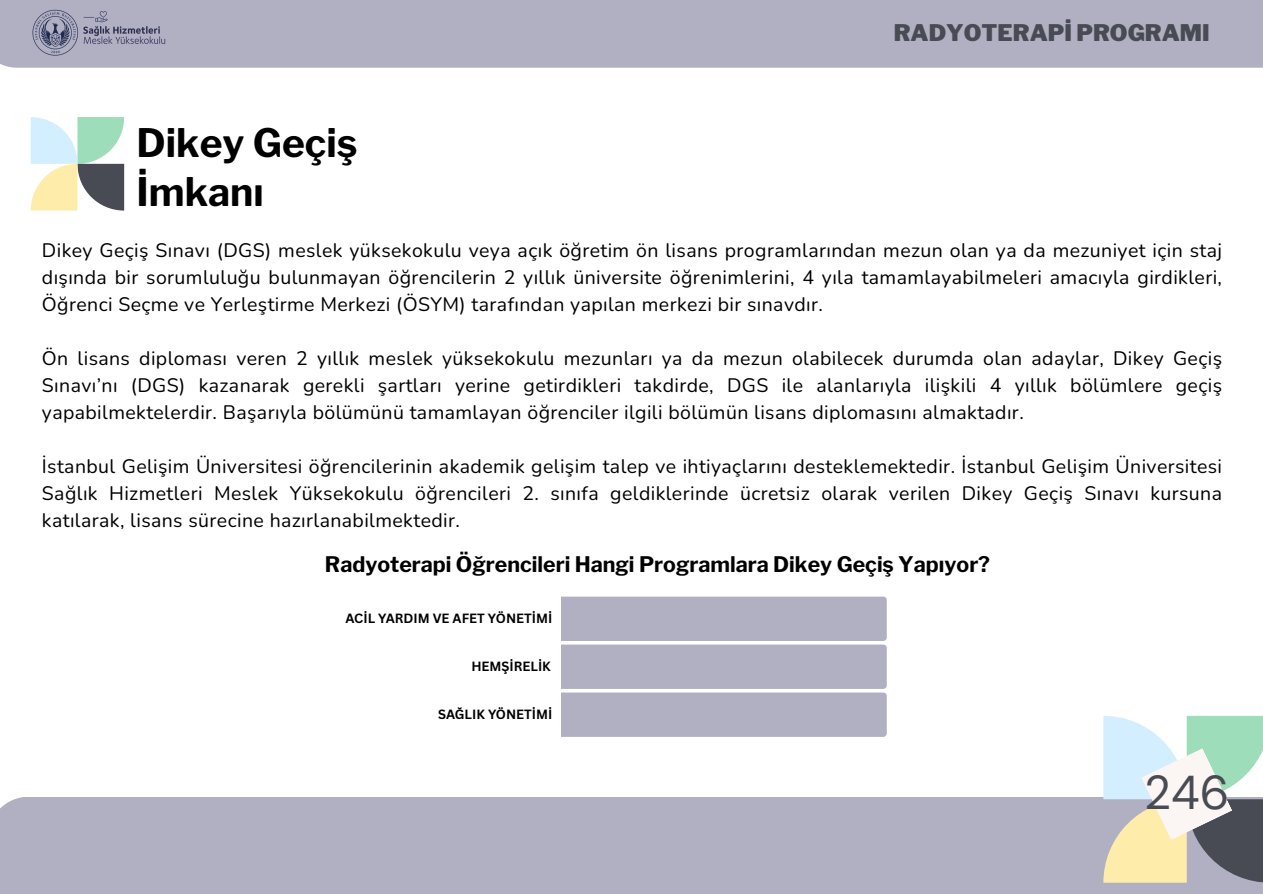
<style>
.page{position:relative;width:1263px;height:894px;background:#fff}
.page>*{position:absolute;margin:0;border:0;box-sizing:border-box;transform-origin:0 0}
.t1{font:47.25px "DM Sans";color:#484b53}
.t2{font:700 39px/49.5px "Libre Franklin";color:#000}
.t3{font:900 22.8px "Libre Franklin";color:#484b53}
.t4{font:700 21.3px "Libre Franklin";color:#000}
.t5{font:19.5px/27px "Nunito";letter-spacing:.02em;color:#000;text-align:justify}
.t6{font:700 13.05px "Canva Sans";color:#000}
</style>
<div class="page">
<div style="left:0;top:796px;width:1263px;height:97px;background:#b1b0c3"></div>
<svg style="left:1103px;top:715px;width:160px;height:167px"></svg>
<div style="left:0;top:0;width:1263px;height:68px;background:#b1b0c3"></div>
<img style="left:22px;top:9px;width:155px;height:59px">
<svg style="left:31px;top:117px;width:93px;height:93px"></svg>
<div style="left:561px;top:596px;width:326px;height:140px;background:#b1b0c3"></div>
<h2 class="t2" style="left:137px;top:118px;width:222px">Dikey Geçiş<br>İmkanı</h2>
<p class="t3" style="left:894px;top:19px;width:317px">RADYOTERAPİ PROGRAMI</p>
<p class="t5" style="left:42px;top:237px;width:1182px">Dikey Geçiş Sınavı (DGS) meslek yüksekokulu veya açık öğretim ön lisans programlarından mezun olan ya da mezuniyet için staj dışında bir sorumluluğu bulunmayan öğrencilerin 2 yıllık üniversite öğrenimlerini, 4 yıla tamamlayabilmeleri amacıyla girdikleri, Öğrenci Seçme ve Yerleştirme Merkezi (ÖSYM) tarafından yapılan merkezi bir sınavdır.</p>
<p class="t5" style="left:42px;top:345px;width:1182px">Ön lisans diploması veren 2 yıllık meslek yüksekokulu mezunları ya da mezun olabilecek durumda olan adaylar, Dikey Geçiş Sınavı’nı (DGS) kazanarak gerekli şartları yerine getirdikleri takdirde, DGS ile alanlarıyla ilişkili 4 yıllık bölümlere geçiş yapabilmektelerdir. Başarıyla bölümünü tamamlayan öğrenciler ilgili bölümün lisans diplomasını almaktadır.</p>
<h4 class="t5" style="left:42px;top:453px;width:1182px;text-align:left">İstanbul Gelişim Üniversitesi öğrencilerinin akademik gelişim talep ve ihtiyaçlarını desteklemektedir. İstanbul Gelişim Üniversitesi<br>Sağlık Hizmetleri Meslek Yüksekokulu öğrencileri 2. sınıfa geldiklerinde ücretsiz olarak verilen Dikey Geçiş Sınavı kursuna katılarak, lisans sürecine hazırlanabilmektedir.</h4>
<p class="t4" style="left:325px;top:551px;width:666px">Radyoterapi Öğrencileri Hangi Programlara Dikey Geçiş Yapıyor?</p>
<p class="t6" style="left:345px;top:609px;width:208px">ACİL YARDIM VE AFET YÖNETİMİ</p>
<p class="t6" style="left:471px;top:657px;width:81px">HEMŞİRELİK</p>
<p class="t6" style="left:438px;top:705px;width:116px">SAĞLIK YÖNETİMİ</p>
<p class="t1" style="left:1144px;top:761px;width:87px">246</p>
</div>
